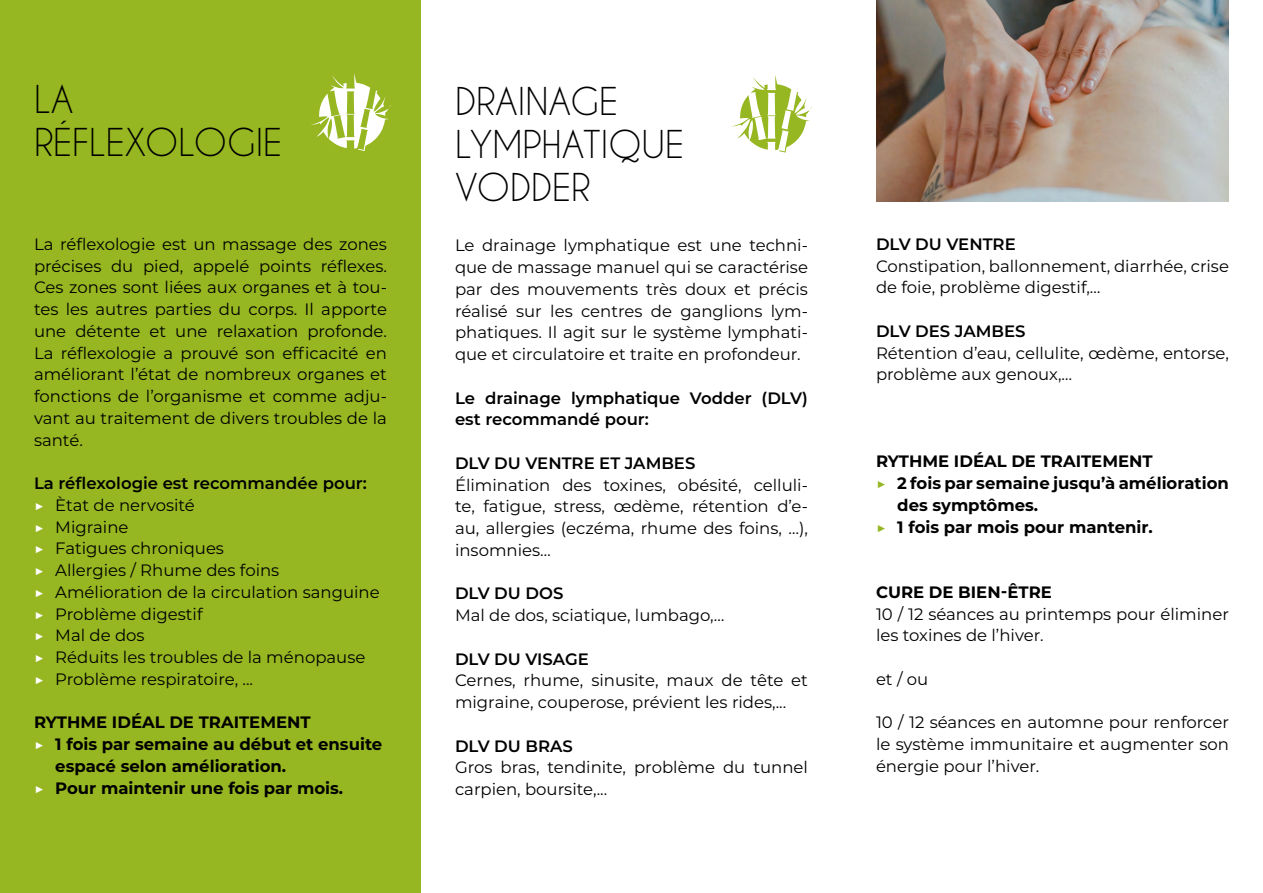
<style>
.page{position:relative;width:1263px;height:893px;background:#fff}
.page>*{position:absolute;margin:0;border:0;box-sizing:border-box;transform-origin:0 0}
.t1{font:36px/43.2px "Caviar Dreams";color:#000}
.t2{font:16.5px/21.8px "Montserrat";color:#000}
.t3{font:700 16.5px "Montserrat";color:#000}
.t4{font:600 16.5px/21.8px "Montserrat";color:#000}
.s1{font-weight:600}
.s2{color:#fff}
.s3{font-weight:400;color:#fff}
.s4{font-weight:400;color:#96b721}
</style>
<div class="page">
<div style="left:0;top:0;width:421px;height:893px;background:#96b721"></div>
<svg style="left:311px;top:74px;width:80px;height:77px"></svg>
<svg style="left:732px;top:75px;width:80px;height:78px"></svg>
<img style="left:876px;top:0;width:353px;height:202px">
<h1 class="t1" style="left:34px;top:77px;width:250px">LA<br>RÉFLEXOLOGIE</h1>
<p class="t2" style="left:34px;top:233px;width:354px;text-align:justify">La réflexologie est un massage des zones précises du pied, appelé points réflexes.<br>Ces zones sont liées aux organes et à tou&shy;tes les autres parties du corps. Il apporte une détente et une relaxation profonde.<br>La réflexologie a prouvé son efficacité en améliorant l’état de nombreux organes et fonctions de l’organisme et comme adju&shy;vant au traitement de divers troubles de la santé.</p>
<p class="t2" style="left:34px;top:472px;width:347px"><span class="s1">La réflexologie est recommandée pour: </span><span class="s2">▶</span> Ètat de nervosité<br><span class="s2">▶</span> Migraine<br><span class="s2">▶</span> Fatigues chroniques<br><span class="s2">▶</span> Allergies / Rhume des foins<br><span class="s2">▶</span> Amélioration de la circulation sanguine <span class="s2">▶</span> Problème digestif<br><span class="s2">▶</span> Mal de dos<br><span class="s2">▶</span> Réduits les troubles de la ménopause<br><span class="s2">▶</span> Problème respiratoire, ...</p>
<p class="t3" style="left:34px;top:711px;width:278px">RYTHME IDÉAL DE TRAITEMENT</p>
<p class="t3" style="left:34px;top:732px;width:350px"><span class="s3">▶</span> 1 fois par semaine au début et ensuite</p>
<p class="t3" style="left:55px;top:754px;width:233px">espacé selon amélioration.</p>
<p class="t3" style="left:34px;top:776px;width:311px"><span class="s3">▶</span> Pour maintenir une fois par mois.</p>
<h1 class="t1" style="left:455px;top:79px;width:231px">DRAINAGE<br>LYMPHATIQUE<br>VODDER</h1>
<p class="t2" style="left:455px;top:234px;width:354px;text-align:justify">Le drainage lymphatique est une techni&shy;que de massage manuel qui se caractérise par des mouvements très doux et précis réalisé sur les centres de ganglions lym&shy;phatiques. Il agit sur le système lymphati&shy;que et circulatoire et traite en profondeur.</p>
<p class="t4" style="left:455px;top:386px;width:354px">Le drainage lymphatique Vodder (DLV) est recommandé pour:</p>
<p class="t4" style="left:455px;top:451px;width:242px">DLV DU VENTRE ET JAMBES</p>
<p class="t2" style="left:455px;top:473px;width:354px;text-align:justify">Élimination des toxines, obésité, celluli&shy;te, fatigue, stress, œdème, rétention d’e&shy;au, allergies (eczéma, rhume des foins, …), insomnies…</p>
<p class="t4" style="left:455px;top:582px;width:110px">DLV DU DOS</p>
<p class="t2" style="left:455px;top:604px;width:271px">Mal de dos, sciatique, lumbago,…</p>
<p class="t4" style="left:455px;top:647px;width:135px">DLV DU VISAGE</p>
<p class="t2" style="left:455px;top:669px;width:354px">Cernes, rhume, sinusite, maux de tête et migraine, couperose, prévient les rides,...</p>
<p class="t4" style="left:455px;top:734px;width:119px">DLV DU BRAS</p>
<p class="t2" style="left:455px;top:756px;width:354px">Gros bras, tendinite, problème du tunnel carpien, boursite,...</p>
<p class="t4" style="left:876px;top:232px;width:141px">DLV DU VENTRE</p>
<p class="t2" style="left:876px;top:254px;width:354px">Constipation, ballonnement, diarrhée, crise de foie, problème digestif,…</p>
<p class="t4" style="left:876px;top:319px;width:151px">DLV DES JAMBES</p>
<p class="t2" style="left:876px;top:341px;width:354px">Rétention d’eau, cellulite, œdème, entorse, problème aux genoux,…</p>
<p class="t3" style="left:876px;top:449px;width:278px">RYTHME IDÉAL DE TRAITEMENT</p>
<p class="t3" style="left:876px;top:471px;width:354px"><span class="s4">▶</span> 2 fois par semaine jusqu’à amélioration</p>
<p class="t3" style="left:897px;top:493px;width:143px">des symptômes.</p>
<p class="t3" style="left:876px;top:515px;width:278px"><span class="s4">▶</span> 1 fois par mois pour mantenir.</p>
<p class="t3" style="left:876px;top:580px;width:177px">CURE DE BIEN-ÊTRE</p>
<p class="t2" style="left:876px;top:602px;width:354px">10 / 12 séances au printemps pour éliminer les toxines de l’hiver.</p>
<p class="t2" style="left:876px;top:667px;width:54px">et / ou</p>
<p class="t2" style="left:876px;top:711px;width:354px;text-align:justify">10 / 12 séances en automne pour renforcer le système immunitaire et augmenter son énergie pour l’hiver.</p>
</div>
